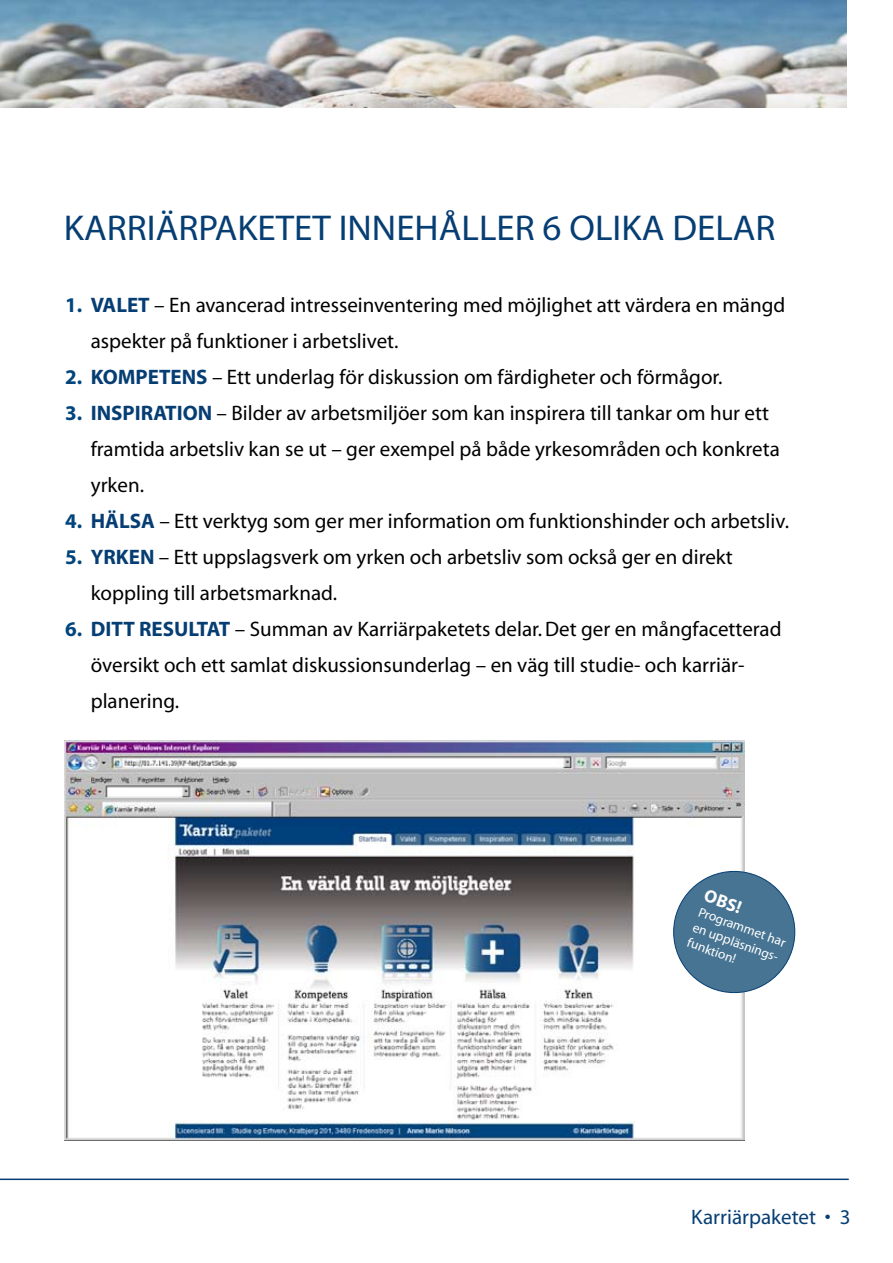
<style>
.page{position:relative;width:893px;height:1263px;background:#fff}
.page>*{position:absolute;margin:0;border:0;box-sizing:border-box;transform-origin:0 0}
.t1{font:36px "Myriad";color:#063e74}
.t2{font:21px/36px "Myriad";color:#000}
.t3{font:21px "Myriad";color:#063e74}
.t4{font:700 18px "Myriad";color:#fff}
.t5{font:13.5px/16.2px "Myriad";color:#fff}
.s1{font-weight:700;color:#00457d}
.s2{font-weight:700;color:#063e74}
</style>
<div class="page">
<hr style="left:0;top:1178px;width:849px;height:2px;background:#063e74">
<img style="left:0;top:0;width:847px;height:108px">
<img style="left:65px;top:740px;width:680px;height:400px">
<div style="left:674px;top:871px;width:121px;height:121px;background:#467492;border-radius:50%"></div>
<h1 class="t1" style="left:64px;top:210px;width:713px">Karriärpaketet innehåller 6 olika delar</h1>
<p class="t2" style="left:91px;top:287px;width:696px;text-indent:-26px"><span class="s1">1.</span> <span class="s2">VALET</span> – En avancerad intresseinventering med möjlighet att värdera en mängd aspekter på funktioner i arbetslivet.</p>
<p class="t2" style="left:65px;top:359px;width:659px"><span class="s1">2.</span> <span class="s2">KOMPETENS</span> – Ett underlag för diskussion om färdigheter och förmågor.</p>
<p class="t2" style="left:91px;top:395px;width:691px;text-indent:-26px"><span class="s1">3.</span> <span class="s2">INSPIRATION</span> – Bilder av arbetsmiljöer som kan inspirera till tankar om hur ett framtida arbetsliv kan se ut – ger exempel på både yrkesområden och konkreta yrken.</p>
<p class="t2" style="left:65px;top:503px;width:725px"><span class="s1">4.</span> <span class="s2">HÄLSA</span> – Ett verktyg som ger mer information om funktionshinder och arbetsliv.</p>
<p class="t2" style="left:91px;top:539px;width:643px;text-indent:-26px"><span class="s1">5.</span> <span class="s2">YRKEN</span> – Ett uppslagsverk om yrken och arbetsliv som också ger en direkt koppling till arbetsmarknad.</p>
<p class="t2" style="left:91px;top:611px;width:692px;text-indent:-26px"><span class="s1">6.</span> <span class="s2">DITT RESULTAT</span> – Summan av Karriärpaketets delar. Det ger en mångfacetterad översikt och ett samlat diskussionsunderlag – en väg till studie- och karriär&shy;planering.</p>
<p class="t4" style="left:708px;top:886px;width:40px;rotate:20deg">OBS!</p>
<p class="t5" style="left:701px;top:904px;width:96px;rotate:20deg">Programmet har en uppläsnings&shy;funktion!</p>
<p class="t3" style="left:691px;top:1207px;width:141px">Karriärpaketet •</p>
</div>
